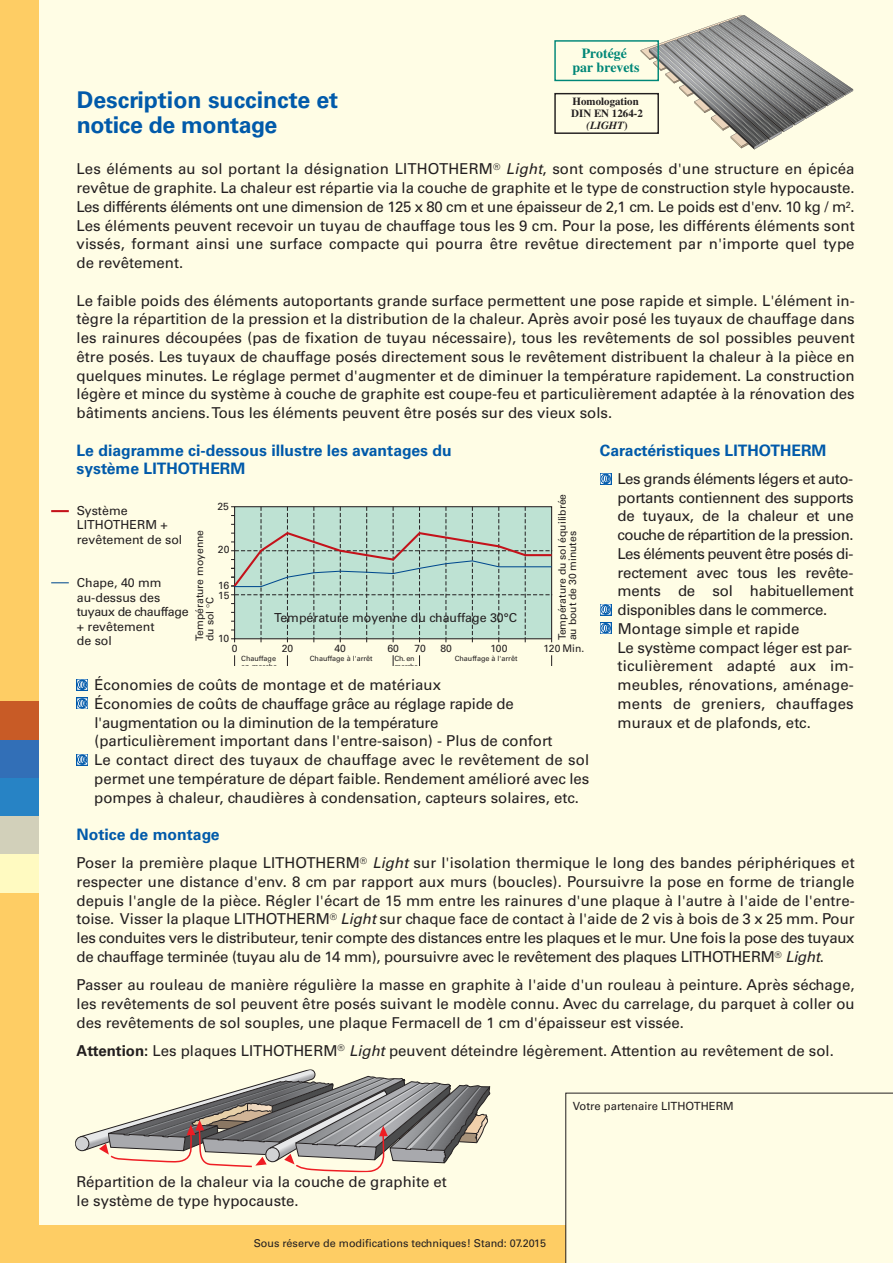
<style>
.page{position:relative;width:893px;height:1263px;background:#fff}
.page>*{position:absolute;margin:0;border:0;box-sizing:border-box;transform-origin:0 0}
.t1{font:700 23.1px/25.5px "Univers LT Std";color:#015aaa}
.t2{font:700 15.75px/18.8px "Univers LT Std";color:#015aaa}
.t3{font:15px/18.8px "Univers LT Std";color:#231f20;text-align:justify}
.t4{font:700 13.95px/14px "Times";color:#008778;text-align:center}
.t5{font:12.45px/14.5px "Univers LT Std";color:#231f20}
.t6{font:11.25px "Univers LT Std";color:#231f20}
.t7{font:700 10.95px/12px "Times";color:#231f20;text-align:center}
.t8{font:10.8px "Univers LT Std";color:#231f20}
.t9{font:10.35px/10.4px "Univers LT Std";color:#231f20}
.t10{font:7.2px/7.8px "Univers LT Std";color:#231f20}
.t11{font:7.2px/7.8px "Univers LT Std";letter-spacing:-.05em;color:#231f20}
.s1{font-style:italic}
.s2{font-weight:700}
</style>
<div class="page">
<div style="left:38px;top:0;width:855px;height:1225px;background:#fffde5"></div>
<div style="left:0;top:0;width:38px;height:1263px;background:#fecd64"></div>
<div style="left:0;top:740px;width:38px;height:38px;background:#326fb7"></div>
<div style="left:0;top:702px;width:38px;height:38px;background:#c85b26"></div>
<div style="left:0;top:778px;width:38px;height:38px;background:#2783c5"></div>
<div style="left:0;top:816px;width:38px;height:39px;background:#d2d0ba"></div>
<div style="left:0;top:855px;width:38px;height:38px;background:#fffac1"></div>
<svg style="left:77px;top:679px;width:10px;height:11px"></svg>
<svg style="left:77px;top:698px;width:10px;height:11px"></svg>
<svg style="left:77px;top:754px;width:10px;height:11px"></svg>
<svg style="left:641px;top:15px;width:212px;height:134px"></svg>
<svg style="left:75px;top:1136px;width:14px;height:15px"></svg>
<div style="left:75px;top:1136px;width:14px;height:15px;border:1px solid #231f20;border-radius:50%"></div>
<svg style="left:80px;top:1069px;width:410px;height:104px"></svg>
<div style="left:0;top:1225px;width:566px;height:38px;background:#fecd64"></div>
<svg style="left:566px;top:1093px;width:327px;height:170px"></svg>
<svg style="left:600px;top:473px;width:11px;height:12px"></svg>
<svg style="left:600px;top:474px;width:11px;height:10px"></svg>
<svg style="left:600px;top:622px;width:11px;height:12px"></svg>
<svg style="left:600px;top:623px;width:11px;height:10px"></svg>
<svg style="left:600px;top:604px;width:11px;height:11px"></svg>
<svg style="left:51px;top:510px;width:18px;height:2px"></svg>
<svg style="left:231px;top:506px;width:322px;height:137px;background:#b6d3c6"></svg>
<svg style="left:51px;top:582px;width:18px;height:1px"></svg>
<div style="left:554px;top:40px;width:105px;height:41px;border:1px solid #008778"></div>
<div style="left:554px;top:93px;width:105px;height:41px;border:1px solid #231f20"></div>
<h1 class="t1" style="left:77px;top:89px;width:263px">Description succincte et notice de montage</h1>
<p class="t4" style="left:572px;top:45px;width:69px">Protégé par brevets</p>
<p class="t7" style="left:571px;top:95px;width:73px">Homologation<br>DIN EN 1264-2 <span class="s1">(LIGHT</span>)</p>
<p class="t3" style="left:77px;top:161px;width:780px">Les éléments au sol portant la désignation LITHOTHERM<sup>®</sup> <span class="s1">Light</span>, sont composés d'une structure en épicéa revêtue de graphite. La chaleur est répartie via la couche de graphite et le type de construction style hypocauste.<br>Les différents éléments ont une dimension de 125 x 80 cm et une épaisseur de 2,1 cm. Le poids est d'env. 10 kg / m<sup>2</sup>.<br>Les éléments peuvent recevoir un tuyau de chauffage tous les 9 cm. Pour la pose, les différents éléments sont vissés, formant ainsi une surface compacte qui pourra être revêtue directement par n'importe quel type de revêtement.</p>
<p class="t3" style="left:77px;top:292px;width:780px">Le faible poids des éléments autoportants grande surface permettent une pose rapide et simple. L'élément in&shy;tègre la répartition de la pression et la distribution de la chaleur. Après avoir posé les tuyaux de chauffage dans les rainures découpées (pas de fixation de tuyau nécessaire), tous les revêtements de sol possibles peuvent être posés. Les tuyaux de chauffage posés directement sous le revêtement distribuent la chaleur à la pièce en quelques minutes. Le réglage permet d'augmenter et de diminuer la température rapidement. La construction légère et mince du système à couche de graphite est coupe-feu et particulièrement adaptée à la rénovation des bâtiments anciens.Tous les éléments peuvent être posés sur des vieux sols.</p>
<p class="t2" style="left:77px;top:442px;width:377px">Le diagramme ci-dessous illustre les avantages du système LITHOTHERM</p>
<p class="t2" style="left:600px;top:442px;width:228px">Caractéristiques LITHOTHERM</p>
<p class="t3" style="left:617px;top:470px;width:238px;text-align:left">Les grands éléments légers et auto&shy;portants contiennent des supports de tuyaux, de la chaleur et une couche de répartition de la pression.<br>Les éléments peuvent être posés di&shy;rectement avec tous les revête&shy;ments de sol habituellement disponibles dans le commerce.<br>Montage simple et rapide<br>Le système compact léger est par&shy;ticulièrement adapté aux im&shy;meubles, rénovations, aménage&shy;ments de greniers, chauffages muraux et de plafonds, etc.</p>
<p class="t9" style="left:558px;top:640px;width:148px;rotate:-90deg">Température du sol équilibrée au bout de 30 minutes</p>
<p class="t9" style="left:217px;top:502px;width:13px">25</p>
<p class="t9" style="left:218px;top:545px;width:13px">20</p>
<p class="t9" style="left:218px;top:591px;width:13px">15</p>
<p class="t9" style="left:218px;top:634px;width:12px">10</p>
<p class="t5" style="left:77px;top:504px;width:107px">Système<br>LITHOTHERM + revêtement de sol</p>
<p class="t5" style="left:77px;top:577px;width:113px">Chape, 40 mm au-dessus des tuyaux de chauffage + revêtement<br>de sol</p>
<p class="t9" style="left:218px;top:581px;width:13px">16</p>
<p class="t9" style="left:195px;top:641px;width:112px;rotate:-90deg">Température moyenne du sol C</p>
<p class="t5" style="left:274px;top:611px;width:244px">Température moyenne du chauffage 30°C</p>
<p class="t9" style="left:232px;top:644px;width:7px">0</p>
<p class="t9" style="left:282px;top:644px;width:13px">20</p>
<p class="t9" style="left:334px;top:644px;width:13px">40</p>
<p class="t9" style="left:387px;top:644px;width:13px">60</p>
<p class="t9" style="left:414px;top:644px;width:13px">70</p>
<p class="t9" style="left:440px;top:644px;width:13px">80</p>
<p class="t9" style="left:491px;top:644px;width:19px">100</p>
<p class="t9" style="left:543px;top:644px;width:42px">120 Min.</p>
<p class="t10" style="left:241px;top:655px;width:37px">Chauffage en marche</p>
<p class="t10" style="left:310px;top:655px;width:64px">Chauffage à l'arrêt</p>
<p class="t11" style="left:395px;top:655px;width:25px">Ch. en marche</p>
<p class="t10" style="left:455px;top:655px;width:64px">Chauffage à l'arrêt</p>
<p class="t3" style="left:94px;top:677px;width:496px;text-align:left">Économies de coûts de montage et de matériaux<br>Économies de coûts de chauffage grâce au réglage rapide de l'augmentation ou la diminution de la température<br>(particulièrement important dans l'entre-saison) - Plus de confort<br>Le contact direct des tuyaux de chauffage avec le revêtement de sol permet une température de départ faible. Rendement amélioré avec les pompes à chaleur, chaudières à condensation, capteurs solaires, etc.</p>
<p class="t2" style="left:77px;top:826px;width:145px">Notice de montage</p>
<p class="t3" style="left:76px;top:855px;width:780px">Poser la première plaque LITHOTHERM<sup>®</sup> <span class="s1">Light</span> sur l'isolation thermique le long des bandes périphériques et respecter une distance d'env. 8 cm par rapport aux murs (boucles). Poursuivre la pose en forme de triangle depuis l'angle de la pièce. Régler l'écart de 15 mm entre les rainures d'une plaque à l'autre à l'aide de l'entre&shy;toise. Visser la plaque LITHOTHERM<sup>®</sup> <span class="s1">Light</span> sur chaque face de contact à l'aide de 2 vis à bois de 3 x 25 mm. Pour les conduites vers le distributeur, tenir compte des distances entre les plaques et le mur. Une fois la pose des tuyaux de chauffage terminée (tuyau alu de 14 mm), poursuivre avec le revêtement des plaques LITHOTHERM<sup>®</sup> <span class="s1">Light</span>.</p>
<p class="t3" style="left:77px;top:977px;width:780px">Passer au rouleau de manière régulière la masse en graphite à l'aide d'un rouleau à peinture. Après séchage, les revêtements de sol peuvent être posés suivant le modèle connu. Avec du carrelage, du parquet à coller ou des revêtements de sol souples, une plaque Fermacell de 1 cm d'épaisseur est vissée.</p>
<p class="t3" style="left:77px;top:1042px;width:759px"><span class="s2">Attention:</span> Les plaques LITHOTHERM<sup>®</sup> <span class="s1">Light</span> peuvent déteindre légèrement. Attention au revêtement de sol.</p>
<p class="t3" style="left:77px;top:1174px;width:372px">Répartition de la chaleur via la couche de graphite et le système de type hypocauste.</p>
<p class="t8" style="left:254px;top:1239px;width:294px">Sous réserve de modifications techniques! Stand: 07.2015</p>
<p class="t6" style="left:573px;top:1101px;width:162px">Votre partenaire LITHOTHERM</p>
</div>
